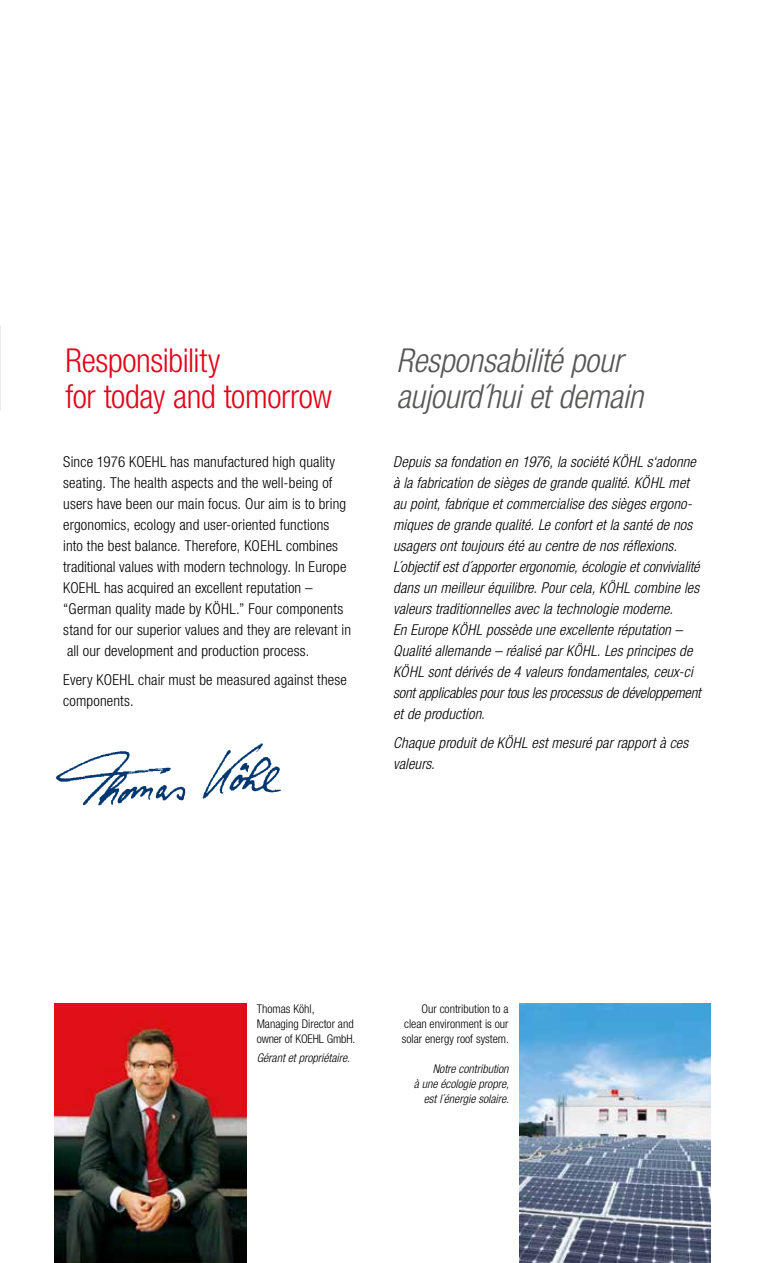
<style>
.page{position:relative;width:766px;height:1263px;background:#fff}
.page>*{position:absolute;margin:0;border:0;box-sizing:border-box;transform-origin:0 0}
.t1{font:italic 300 condensed 33px/36px "Helvetica Neue LT";letter-spacing:-.005em;color:#575756}
.t2{font:300 condensed 33px/36px "Helvetica Neue LT";letter-spacing:-.01em;color:#e3051b}
.t3{font:italic 300 condensed 15px/21px "Helvetica Neue LT";letter-spacing:.01em;color:#000}
.t4{font:300 condensed 15px/21px "Helvetica Neue LT";letter-spacing:.01em;color:#000}
.t5{font:300 condensed 12px/15px "Helvetica Neue LT";color:#000}
.t6{font:italic 300 condensed 12px/15px "Helvetica Neue LT";color:#000;text-align:right}
</style>
<div class="page">
<img style="left:55px;top:1003px;width:191px;height:260px">
<img style="left:55px;top:743px;width:226px;height:63px">
<img style="left:519px;top:1003px;width:191px;height:260px">
<h1 class="t2" style="left:65px;top:343px;width:268px">Responsibility<br>for today and tomorrow</h1>
<p class="t4" style="left:63px;top:451px;width:289px">Since 1976 KOEHL has manufactured high quality seating. The health aspects and the well-being of users have been our main focus. Our aim is to bring ergonomics, ecology and user-oriented functions into the best balance. Therefore, KOEHL combines traditional values with modern technology. In Europe KOEHL has acquired an excellent reputation – “German quality made by KÖHL.” Four components stand for our superior values and they are relevant in all our development and production process.</p>
<p class="t4" style="left:63px;top:669px;width:285px">Every KOEHL chair must be measured against these components.</p>
<h1 class="t1" style="left:396px;top:343px;width:248px">Responsabilité pour aujourd´hui et demain</h1>
<p class="t3" style="left:393px;top:451px;width:309px">Depuis sa fondation en 1976, la société KÖHL s‘adonne à la fabrication de sièges de grande qualité. KÖHL met au point, fabrique et commercialise des sièges ergono&shy;miques de grande qualité. Le confort et la santé de nos usagers ont toujours été au centre de nos réflexions.<br>L´objectif est d´apporter ergonomie, écologie et convivialité dans un meilleur équilibre. Pour cela, KÖHL combine les valeurs traditionnelles avec la technologie moderne.<br>En Europe KÖHL possède une excellente réputation – Qualité allemande – réalisé par KÖHL. Les principes de KÖHL sont dérivés de 4 valeurs fondamentales, ceux-ci sont applicables pour tous les processus de développement et de production.</p>
<p class="t3" style="left:393px;top:732px;width:296px">Chaque produit de KÖHL est mesuré par rapport à ces valeurs.</p>
<p class="t5" style="left:257px;top:1001px;width:100px">Thomas Köhl,<br>Managing Director and owner of KOEHL GmbH.</p>
<p class="t6" style="left:257px;top:1050px;width:95px">Gérant et propriétaire.</p>
<p class="t5" style="left:401px;top:1001px;width:109px;text-align:justify;text-indent:20px">Our contribution to a clean environment is our solar energy roof system.</p>
<p class="t6" style="left:414px;top:1061px;width:97px">Notre contribution<br>à une écologie propre, est l´énergie solaire.</p>
</div>
